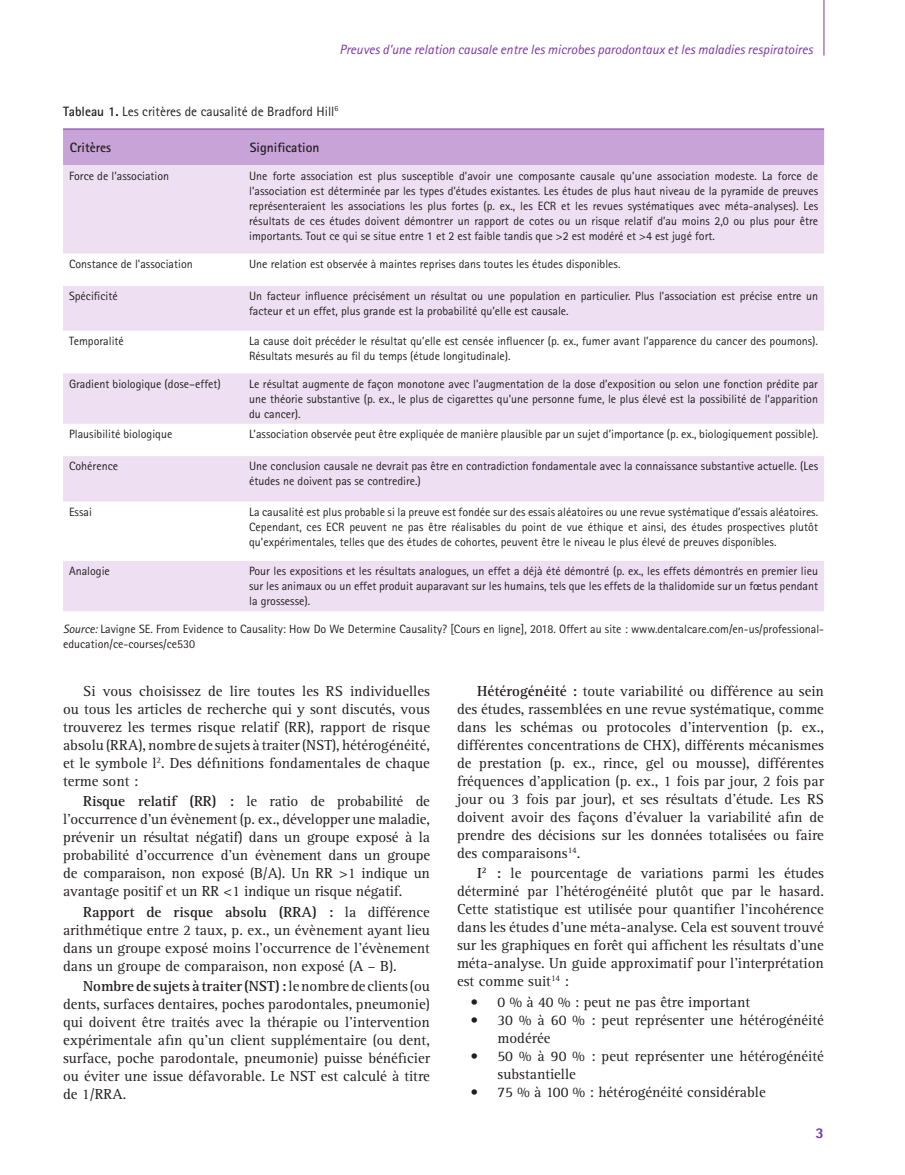
<style>
.page{position:relative;width:905px;height:1175px;background:#fff}
.page>*{position:absolute;margin:0;border:0;box-sizing:border-box;transform-origin:0 0}
.Body{font:15px/18px "Rotis Serif Std";color:#231f20;text-align:justify}
.t1{font:800 15px "Rotis Sans Serif Std";color:#7c35a6}
.t2{font:italic 13.5px "Rotis Sans Serif Std";color:#7c35a6}
.Table_caption{font:13.5px "Rotis Sans Serif Std";color:#231f20}
.Table_header_cell{font:700 13.5px "Rotis Sans Serif Std";color:#231f20}
.Table_Body{font:12px/15px "Rotis Sans Serif Std";color:#231f20;text-align:justify}
.Table_footnote{font:12px/15px "Rotis Sans Serif Std";color:#231f20}
.s1{font-weight:700}
.s2{font-style:italic}
</style>
<div class="page">
<hr style="left:823px;top:0;width:1px;height:56px;background:#7c35a6">
<div style="left:63px;top:130px;width:761px;height:35px;background:#c8a3d7"></div>
<svg style="left:63px;top:165px;width:761px;height:446px;fill:#eedff2"></svg>
<hr style="left:63px;top:129px;width:180px;height:1px;background:#7c35a6">
<hr style="left:243px;top:129px;width:581px;height:1px;background:#7c35a6">
<p class="t2" style="left:339px;top:41px;width:475px">Preuves d’une relation causale entre les microbes parodontaux et les maladies respiratoires</p>
<p class="Table_caption" style="left:63px;top:103px;width:277px"><span class="s1">Tableau 1.</span> Les critères de causalité de Bradford Hill<sup>6</sup></p>
<p class="Table_header_cell" style="left:70px;top:139px;width:43px">Critères</p>
<p class="Table_header_cell" style="left:250px;top:139px;width:71px">Signification</p>
<p class="Table_Body" style="left:69px;top:168px;width:102px">Force de l’association</p>
<p class="Table_Body" style="left:249px;top:168px;width:570px">Une forte association est plus susceptible d’avoir une composante causale qu’une association modeste. La force de l’association est déterminée par les types d’études existantes. Les études de plus haut niveau de la pyramide de preuves représenteraient les associations les plus fortes (p. ex., les ECR et les revues systématiques avec méta-analyses). Les résultats de ces études doivent démontrer un rapport de cotes ou un risque relatif d’au moins 2,0 ou plus pour être importants. Tout ce qui se situe entre 1 et 2 est faible tandis que &gt;2 est modéré et &gt;4 est jugé fort.</p>
<p class="Table_Body" style="left:69px;top:256px;width:125px">Constance de l'association</p>
<p class="Table_Body" style="left:249px;top:256px;width:373px">Une relation est observée à maintes reprises dans toutes les études disponibles.</p>
<p class="Table_Body" style="left:69px;top:288px;width:50px">Spécificité</p>
<p class="Table_Body" style="left:249px;top:288px;width:570px">Un facteur influence précisément un résultat ou une population en particulier. Plus l’association est précise entre un facteur et un effet, plus grande est la probabilité qu’elle est causale.</p>
<p class="Table_Body" style="left:69px;top:333px;width:56px">Temporalité</p>
<p class="Table_Body" style="left:249px;top:333px;width:570px">La cause doit précéder le résultat qu’elle est censée influencer (p. ex., fumer avant l’apparence du cancer des poumons).<br>Résultats mesurés au fil du temps (étude longitudinale).</p>
<p class="Table_Body" style="left:69px;top:376px;width:153px">Gradient biologique (dose–effet)</p>
<p class="Table_Body" style="left:249px;top:376px;width:570px">Le résultat augmente de façon monotone avec l’augmentation de la dose d’exposition ou selon une fonction prédite par une théorie substantive (p. ex., le plus de cigarettes qu’une personne fume, le plus élevé est la possibilité de l’apparition du cancer).</p>
<p class="Table_Body" style="left:69px;top:426px;width:105px">Plausibilité biologique</p>
<p class="Table_Body" style="left:249px;top:426px;width:570px">L’association observée peut être expliquée de manière plausible par un sujet d’importance (p. ex., biologiquement possible).</p>
<p class="Table_Body" style="left:69px;top:459px;width:51px">Cohérence</p>
<p class="Table_Body" style="left:249px;top:459px;width:570px">Une conclusion causale ne devrait pas être en contradiction fondamentale avec la connaissance substantive actuelle. (Les études ne doivent pas se contredire.)</p>
<p class="Table_Body" style="left:69px;top:504px;width:24px">Essai</p>
<p class="Table_Body" style="left:249px;top:504px;width:570px">La causalité est plus probable si la preuve est fondée sur des essais aléatoires ou une revue systématique d’essais aléatoires.<br>Cependant, ces ECR peuvent ne pas être réalisables du point de vue éthique et ainsi, des études prospectives plutôt qu’expérimentales, telles que des études de cohortes, peuvent être le niveau le plus élevé de preuves disponibles.</p>
<p class="Table_Body" style="left:69px;top:563px;width:42px">Analogie</p>
<p class="Table_Body" style="left:249px;top:563px;width:570px">Pour les expositions et les résultats analogues, un effet a déjà été démontré (p. ex., les effets démontrés en premier lieu sur les animaux ou un effet produit auparavant sur les humains, tels que les effets de la thalidomide sur un fœtus pendant la grossesse).</p>
<p class="Table_footnote" style="left:63px;top:621px;width:762px"><span class="s2">Source:</span> Lavigne SE. From Evidence to Causality: How Do We Determine Causality? [Cours en ligne], 2018. Offert au site : www.dentalcare.com/en-us/professional&shy;education/ce-courses/ce530</p>
<p class="Body" style="left:63px;top:682px;width:368px;text-indent:20px">Si vous choisissez de lire toutes les RS individuelles ou tous les articles de recherche qui y sont discutés, vous trouverez les termes risque relatif (RR), rapport de risque absolu (RRA), nombre de sujets à traiter (NST), hétérogénéité, et le symbole l<sup>2</sup>. Des définitions fondamentales de chaque terme sont :</p>
<p class="Body" style="left:63px;top:793px;width:368px;text-indent:20px"><span class="s1">Risque relatif (RR) :</span> le ratio de probabilité de l’occurrence d’un évènement (p. ex., développer une maladie, prévenir un résultat négatif) dans un groupe exposé à la probabilité d’occurrence d’un évènement dans un groupe de comparaison, non exposé (B/A). Un RR &gt;1 indique un avantage positif et un RR &lt;1 indique un risque négatif.</p>
<p class="Body" style="left:63px;top:903px;width:368px;text-indent:20px"><span class="s1">Rapport de risque absolu (RRA) :</span> la différence arithmétique entre 2 taux, p. ex., un évènement ayant lieu dans un groupe exposé moins l’occurrence de l’évènement dans un groupe de comparaison, non exposé (A – B).</p>
<p class="Body" style="left:63px;top:977px;width:368px;text-indent:20px"><span class="s1">Nombre de sujets à traiter (NST) :</span> le nombre de clients (ou dents, surfaces dentaires, poches parodontales, pneumonie) qui doivent être traités avec la thérapie ou l’intervention expérimentale afin qu’un client supplémentaire (ou dent, surface, poche parodontale, pneumonie) puisse bénéficier ou éviter une issue défavorable. Le NST est calculé à titre de 1/RRA.</p>
<p class="Body" style="left:457px;top:682px;width:368px;text-indent:20px"><span class="s1">Hétérogénéité :</span> toute variabilité ou différence au sein des études, rassemblées en une revue systématique, comme dans les schémas ou protocoles d’intervention (p. ex., différentes concentrations de CHX), différents mécanismes de prestation (p. ex., rince, gel ou mousse), différentes fréquences d’application (p. ex., 1 fois par jour, 2 fois par jour ou 3 fois par jour), et ses résultats d’étude. Les RS doivent avoir des façons d’évaluer la variabilité afin de prendre des décisions sur les données totalisées ou faire des comparaisons<sup>14</sup>.</p>
<p class="Body" style="left:457px;top:865px;width:368px;text-indent:20px"><span class="s1">I</span><sup>2</sup> <span class="s1">:</span> le pourcentage de variations parmi les études déterminé par l’hétérogénéité plutôt que par le hasard.<br>Cette statistique est utilisée pour quantifier l’incohérence dans les études d’une méta-analyse. Cela est souvent trouvé sur les graphiques en forêt qui affichent les résultats d’une méta-analyse. Un guide approximatif pour l’interprétation est comme suit<sup>14</sup> :</p>
<p class="Body" style="left:470px;top:993px;width:281px">• 0 % à 40 % : peut ne pas être important</p>
<p class="Body" style="left:497px;top:1011px;width:328px;text-indent:-27px">• 30 % à 60 % : peut représenter une hétérogénéité modérée</p>
<p class="Body" style="left:497px;top:1047px;width:328px;text-indent:-27px">• 50 % à 90 % : peut représenter une hétérogénéité substantielle</p>
<p class="Body" style="left:470px;top:1083px;width:297px">• 75 % à 100 % : hétérogénéité considérable</p>
<p class="t1" style="left:815px;top:1123px;width:10px">3</p>
</div>
